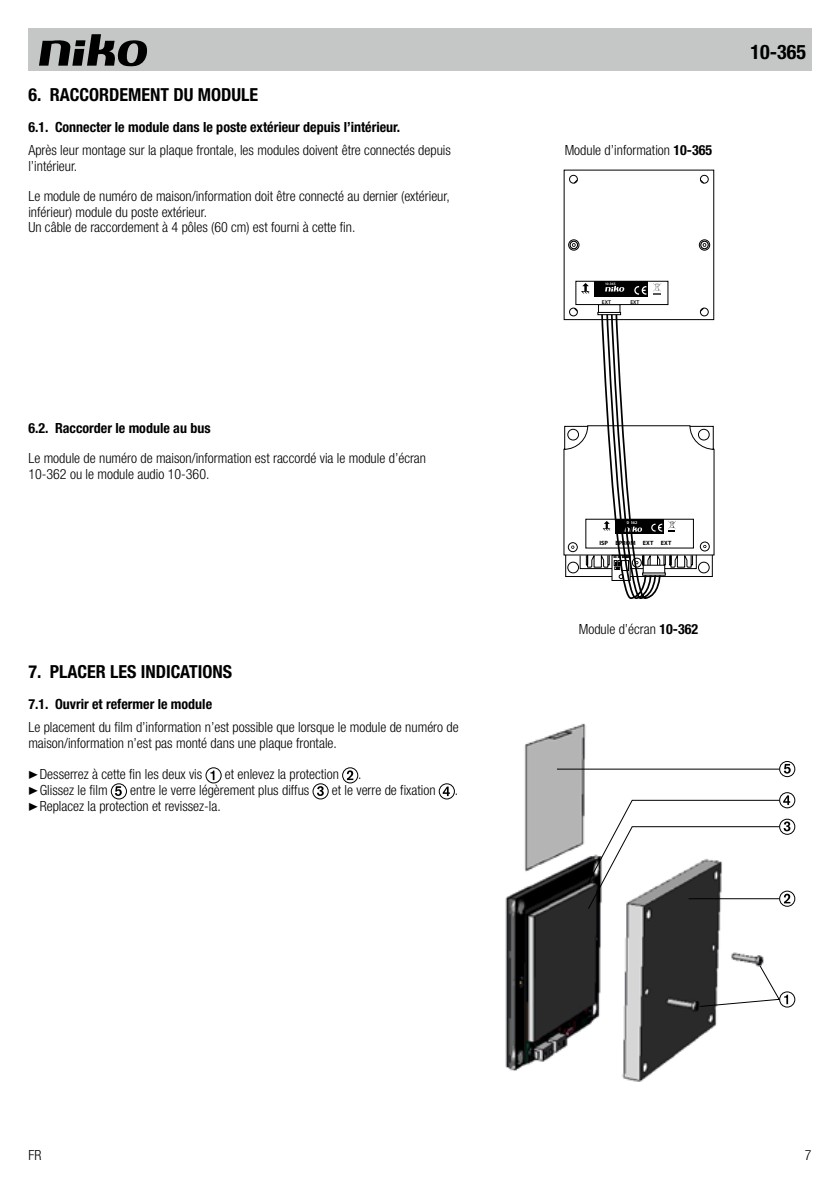
<style>
.page{position:relative;width:840px;height:1191px;background:#fff}
.page>*{position:absolute;margin:0;border:0;box-sizing:border-box;transform-origin:0 0}
.t1{font:700 condensed 20px "Helvetica Neue LT Pro";color:#000}
.t2{font:700 condensed 18px "Helvetica Neue LT Pro";color:#000}
.t3{font:300 condensed 14px/15.4px "Helvetica Neue LT Pro";color:#000}
.t4{font:700 condensed 14px "Helvetica Neue LT Pro";color:#000}
.t5{font:700 6.2px "Myriad Pro";color:#000}
.t6{font:600 5.6px "Myriad Pro";letter-spacing:.005em;color:#000}
.t7{font:600 4.2px "Myriad Pro";color:#fff}
.t8{font:600 3.6px "Myriad Pro";color:#fff}
.s1{font-family:"Acumin Pro";font-weight:700;font-stretch:normal}
.s2{font-weight:700}
</style>
<div class="page">
<div style="left:28px;top:28px;width:783px;height:43px;background:#c5c6c6"></div>
<svg style="left:39px;top:34px;width:108px;height:32px"></svg>
<div style="left:569px;top:175px;width:8px;height:8px;border:1px solid #000;border-radius:50%"></div>
<div style="left:699px;top:175px;width:9px;height:8px;border:1px solid #000;border-radius:50%"></div>
<svg style="left:563px;top:239px;width:151px;height:360px"></svg>
<svg style="left:210px;top:770px;width:4px;height:10px"></svg>
<div style="left:205px;top:767px;width:16px;height:16px;border:1px solid #000;border-radius:50%"></div>
<svg style="left:347px;top:770px;width:6px;height:10px"></svg>
<div style="left:342px;top:767px;width:16px;height:16px;border:1px solid #000;border-radius:50%"></div>
<svg style="left:115px;top:786px;width:7px;height:10px"></svg>
<div style="left:111px;top:783px;width:16px;height:16px;border:1px solid #000;border-radius:50%"></div>
<svg style="left:317px;top:786px;width:6px;height:10px"></svg>
<div style="left:312px;top:783px;width:16px;height:16px;border:1px solid #000;border-radius:50%"></div>
<svg style="left:442px;top:786px;width:7px;height:10px"></svg>
<div style="left:438px;top:783px;width:16px;height:16px;border:1px solid #000;border-radius:50%"></div>
<div style="left:778px;top:991px;width:16px;height:16px;border:1px solid #000;border-radius:50%"></div>
<div style="left:778px;top:891px;width:16px;height:15px;border:1px solid #000;border-radius:50%"></div>
<div style="left:778px;top:819px;width:16px;height:15px;border:1px solid #000;border-radius:50%"></div>
<div style="left:778px;top:792px;width:16px;height:16px;border:1px solid #000;border-radius:50%"></div>
<svg style="left:783px;top:764px;width:7px;height:9px"></svg>
<div style="left:778px;top:761px;width:16px;height:16px;border:1px solid #000;border-radius:50%"></div>
<img style="left:505px;top:723px;width:263px;height:359px">
<hr style="left:556px;top:768px;width:223px;height:1px;background:#000">
<svg style="left:699px;top:965px;width:88px;height:42px"></svg>
<svg style="left:587px;top:795px;width:203px;height:114px"></svg>
<p class="t2" style="left:28px;top:83px;width:231px">6. RACCORDEMENT DU MODULE</p>
<p class="t4" style="left:28px;top:118px;width:373px">6.1. Connecter le module dans le poste extérieur depuis l’intérieur.</p>
<p class="t3" style="left:28px;top:142px;width:424px">Après leur montage sur la plaque frontale, les modules doivent être connectés depuis l’intérieur.</p>
<p class="t3" style="left:28px;top:189px;width:422px">Le module de numéro de maison/information doit être connecté au dernier (extérieur, inférieur) module du poste extérieur.<br>Un câble de raccordement à 4 pôles (60 cm) est fourni à cette fin.</p>
<p class="t4" style="left:28px;top:419px;width:184px">6.2. Raccorder le module au bus</p>
<p class="t3" style="left:28px;top:450px;width:399px">Le module de numéro de maison/information est raccordé via le module d’écran<br>10-362 ou le module audio 10-360.</p>
<p class="t2" style="left:28px;top:660px;width:205px">7. PLACER LES INDICATIONS</p>
<p class="t4" style="left:28px;top:695px;width:185px">7.1. Ouvrir et refermer le module</p>
<p class="t3" style="left:28px;top:719px;width:431px">Le placement du film d’information n’est possible que lorsque le module de numéro de maison/information n’est pas monté dans une plaque frontale.</p>
<p class="t3" style="left:28px;top:766px;width:175px"><span class="s1">▶</span>Desserrez à cette fin les deux vis</p>
<p class="t3" style="left:225px;top:766px;width:115px">et enlevez la protection</p>
<p class="t3" style="left:358px;top:766px;width:5px">.</p>
<p class="t3" style="left:28px;top:782px;width:81px"><span class="s1">▶</span>Glissez le film</p>
<p class="t3" style="left:130px;top:782px;width:181px">entre le verre légèrement plus diffus</p>
<p class="t3" style="left:331px;top:782px;width:105px">et le verre de fixation</p>
<p class="t3" style="left:454px;top:782px;width:5px">.</p>
<p class="t3" style="left:28px;top:798px;width:194px"><span class="s1">▶</span>Replacez la protection et revissez-la.</p>
<p class="t3" style="left:564px;top:142px;width:149px">Module d’information <span class="s2">10-365</span></p>
<h1 class="t1" style="left:750px;top:40px;width:57px">10-365</h1>
<p class="t8" style="left:604px;top:281px;width:12px">10-365</p>
<p class="t6" style="left:601px;top:299px;width:11px">EXT</p>
<p class="t6" style="left:630px;top:299px;width:11px">EXT</p>
<p class="t7" style="left:624px;top:520px;width:14px">10-362</p>
<p class="t5" style="left:599px;top:539px;width:73px">ISP EPROM EXT EXT</p>
<p class="t3" style="left:578px;top:621px;width:121px">Module d’écran <span class="s2">10-362</span></p>
<p class="t3" style="left:28px;top:1147px;width:14px">FR</p>
<p class="t3" style="left:804px;top:1147px;width:8px">7</p>
</div>
